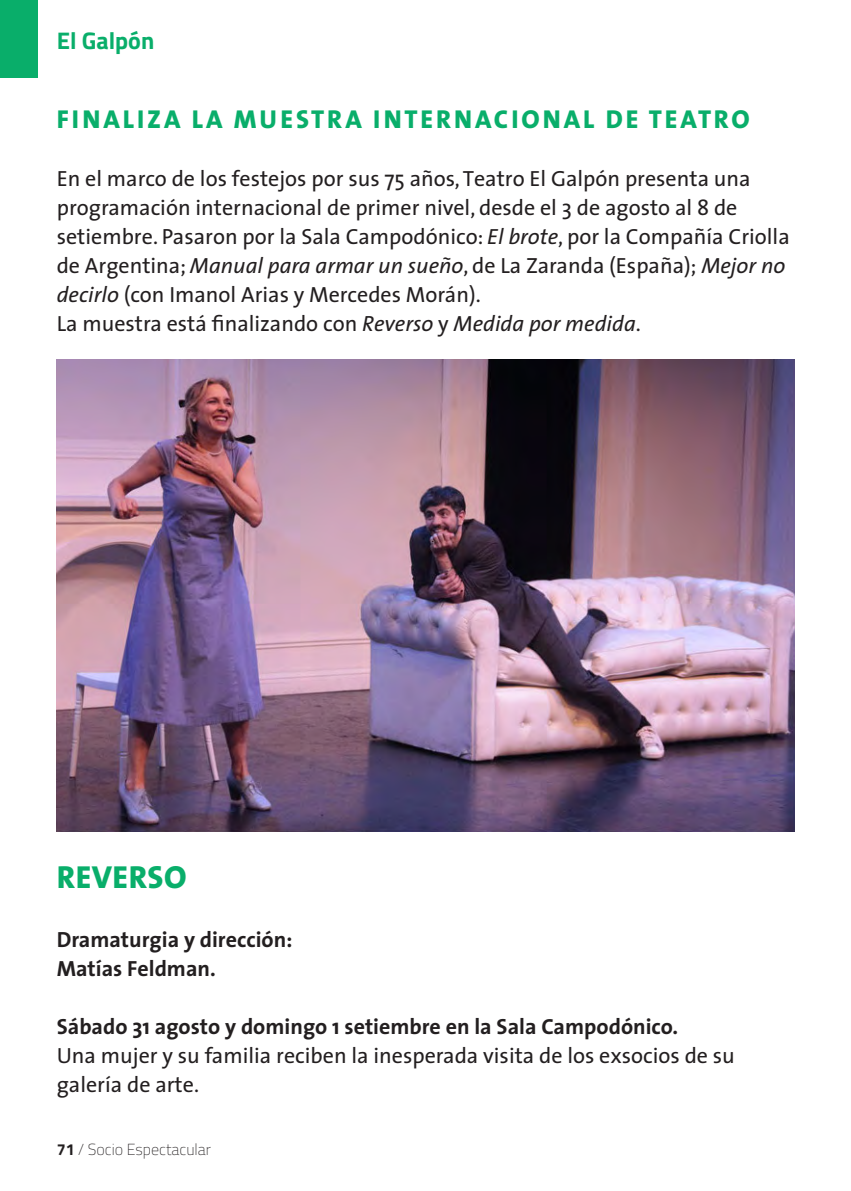
<style>
.page{position:relative;width:851px;height:1191px;background:#fff}
.page>*{position:absolute;margin:0;border:0;box-sizing:border-box;transform-origin:0 0}
.t1{font:800 32px "The Sans";letter-spacing:.015em;color:#09ae6a}
.t2{font:800 26px "The Sans";letter-spacing:.115em;color:#09ae6a}
.t3{font:700 24px "Titillium Web";color:#09ae6a}
.t4{font:22px/29px "The Sans";color:#231f20}
.t5{font:700 22px/29px "The Sans";color:#231f20}
.t6{font:200 16px "Titillium Web";color:#231f20}
.s1{font-style:italic}
.s2{font-weight:700}
</style>
<div class="page">
<div style="left:0;top:0;width:38px;height:77px;background:#09ae6a"></div>
<img style="left:57px;top:360px;width:737px;height:471px">
<p class="t3" style="left:57px;top:22px;width:99px">El Galpón</p>
<p class="t2" style="left:57px;top:97px;width:694px">FINALIZA LA MUESTRA INTERNACIONAL DE TEATRO</p>
<p class="t4" style="left:57px;top:164px;width:734px">En el marco de los festejos por sus 75 años, Teatro El Galpón presenta una programación internacional de primer nivel, desde el 3 de agosto al 8 de setiembre. Pasaron por la Sala Campodónico: <span class="s1">El brote</span>, por la Compañía Criolla de Argentina; <span class="s1">Manual para armar un sueño</span>, de La Zaranda (España); <span class="s1">Mejor no decirlo</span> (con Imanol Arias y Mercedes Morán).<br>La muestra está finalizando con <span class="s1">Reverso</span> y <span class="s1">Medida por medida</span>.</p>
<p class="t1" style="left:57px;top:850px;width:131px">REVERSO</p>
<p class="t5" style="left:57px;top:924px;width:237px">Dramaturgia y dirección:<br>Matías Feldman.</p>
<p class="t5" style="left:57px;top:1011px;width:623px">Sábado 31 agosto y domingo 1 setiembre en la Sala Campodónico.</p>
<p class="t4" style="left:57px;top:1040px;width:679px">Una mujer y su familia reciben la inesperada visita de los exsocios de su galería de arte.</p>
<p class="t6" style="left:57px;top:1138px;width:156px"><span class="s2">71</span> / Socio Espectacular</p>
</div>
